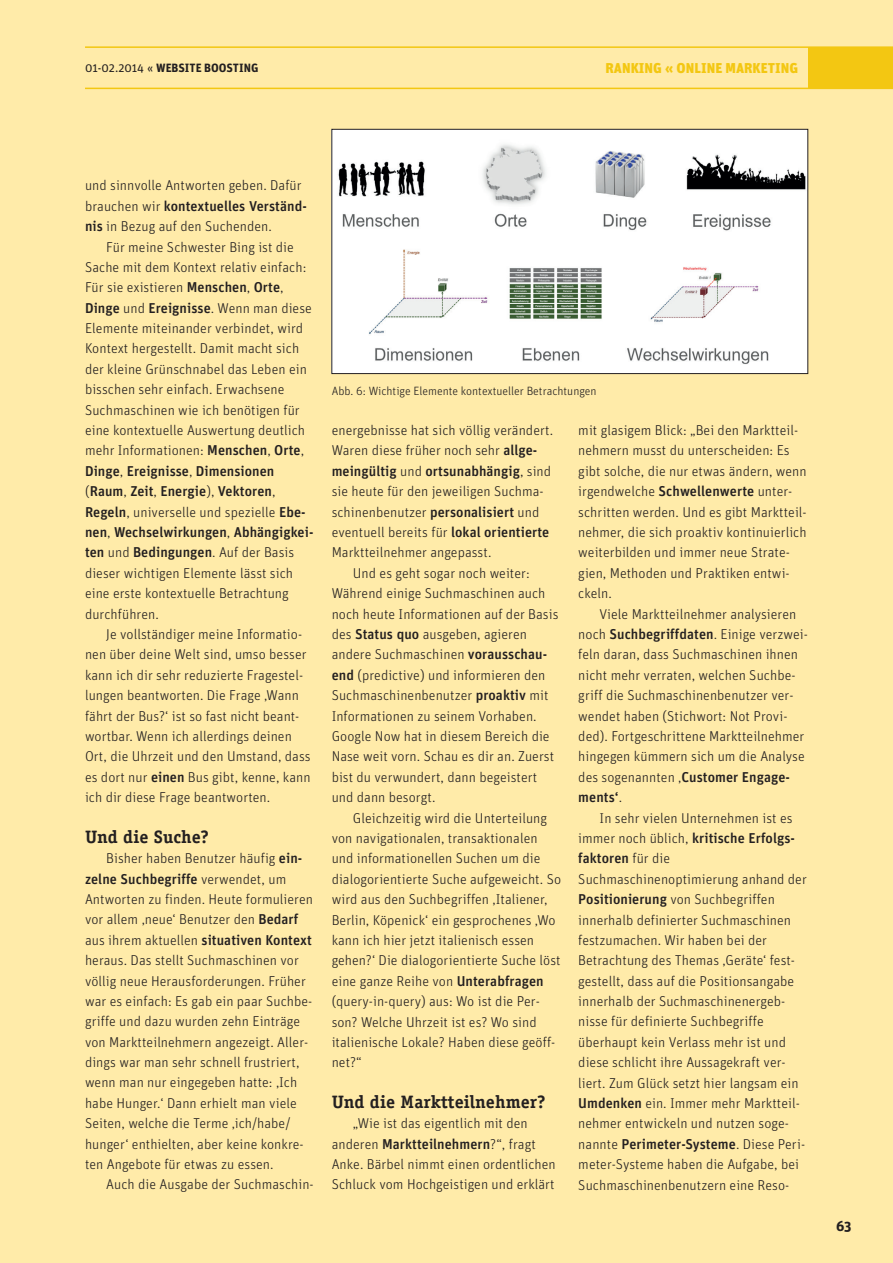
<style>
.page{position:relative;width:893px;height:1263px;background:#ffeba9}
.page>*{position:absolute;margin:0;border:0;box-sizing:border-box;transform-origin:0 0}
.t1{font:700 18px "Officina Serif Std";letter-spacing:.005em;color:#231f20}
.t2{font:300 14.25px/20.4px "Unit";letter-spacing:.005em;color:#231f20}
.t3{font:500 14.25px "Unit";letter-spacing:.005em;color:#231f20}
.t4{font:900 14.25px "Unit";color:#f3c712}
.t5{font:700 14.25px "Unit";color:#231f20}
.t6{font:300 12px "Unit";color:#231f20}
.t7{font:700 12px "Unit";color:#231f20}
.s1{font-weight:400}
.s2{font-weight:500}
.s3{font-weight:300}
</style>
<div class="page">
<div style="left:808px;top:47px;width:85px;height:41px;background:#f3c712"></div>
<hr style="left:85px;top:46px;width:808px;height:2px;background:#f3c712">
<hr style="left:85px;top:88px;width:808px;height:1px;background:#f3c712">
<div style="left:332px;top:129px;width:476px;height:245px;background:#fff"></div>
<img style="left:338px;top:144px;width:468px;height:220px">
<div style="left:332px;top:129px;width:476px;height:245px;border:1px solid #231f20"></div>
<p class="t7" style="left:85px;top:60px;width:175px"><span class="s1">01-02.2014 «</span> WEBSITE BOOSTING</p>
<p class="t4" style="left:605px;top:59px;width:194px">RANKING « ONLINE MARKETING</p>
<p class="t2" style="left:85px;top:175px;width:223px">und sinnvolle Antworten geben. Dafür brauchen wir <span class="s2">kontextuelles Verständ&shy;nis</span> in Bezug auf den Suchenden.</p>
<p class="t2" style="left:85px;top:236px;width:230px;text-indent:21px">Für meine Schwester Bing ist die Sache mit dem Kontext relativ einfach:<br>Für sie existieren <span class="s2">Menschen</span>, <span class="s2">Orte</span>, <span class="s2">Dinge</span> und <span class="s2">Ereignisse</span>. Wenn man diese Elemente miteinander verbindet, wird Kontext hergestellt. Damit macht sich der kleine Grünschnabel das Leben ein bisschen sehr einfach. Erwachsene Suchmaschinen wie ich benötigen für eine kontextuelle Auswertung deutlich mehr Informationen: <span class="s2">Menschen</span>, <span class="s2">Orte</span>, <span class="s2">Dinge</span>, <span class="s2">Ereignisse</span>, <span class="s2">Dimensionen </span>(<span class="s2">Raum</span>, <span class="s2">Zeit</span>, <span class="s2">Energie</span>), <span class="s2">Vektoren</span>, <span class="s2">Regeln</span>, universelle und spezielle <span class="s2">Ebe&shy;nen</span>, <span class="s2">Wechselwirkungen</span>, <span class="s2">Abhängigkei&shy;ten</span> und <span class="s2">Bedingungen</span>. Auf der Basis dieser wichtigen Elemente lässt sich eine erste kontextuelle Betrachtung durchführen.</p>
<p class="t2" style="left:85px;top:624px;width:227px;text-indent:21px">Je vollständiger meine Informatio&shy;nen über deine Welt sind, umso besser kann ich dir sehr reduzierte Fragestel&shy;lungen beantworten. Die Frage ‚Wann fährt der Bus?‘ ist so fast nicht beant&shy;wortbar. Wenn ich allerdings deinen Ort, die Uhrzeit und den Umstand, dass es dort nur <span class="s2">einen</span> Bus gibt, kenne, kann ich dir diese Frage beantworten.</p>
<p class="t1" style="left:85px;top:825px;width:125px">Und die Suche?</p>
<p class="t2" style="left:85px;top:848px;width:229px;text-indent:21px">Bisher haben Benutzer häufig <span class="s2">ein&shy;zelne Suchbegriffe</span> verwendet, um Antworten zu finden. Heute formulieren vor allem ‚neue‘ Benutzer den <span class="s2">Bedarf </span>aus ihrem aktuellen <span class="s2">situativen Kontext </span>heraus. Das stellt Suchmaschinen vor völlig neue Herausforderungen. Früher war es einfach: Es gab ein paar Suchbe&shy;griffe und dazu wurden zehn Einträge von Marktteilnehmern angezeigt. Aller&shy;dings war man sehr schnell frustriert, wenn man nur eingegeben hatte: ‚Ich habe Hunger.‘ Dann erhielt man viele Seiten, welche die Terme ‚ich/habe/ hunger‘ enthielten, aber keine konkre&shy;ten Angebote für etwas zu essen.</p>
<p class="t2" style="left:106px;top:1174px;width:209px">Auch die Ausgabe der Suchmaschin-</p>
<p class="t6" style="left:332px;top:384px;width:266px">Abb. 6: Wichtige Elemente kontextueller Betrachtungen</p>
<p class="t2" style="left:332px;top:420px;width:223px">energebnisse hat sich völlig verändert.</p>
<p class="t2" style="left:332px;top:440px;width:207px">Waren diese früher noch sehr <span class="s2">allge-</span></p>
<p class="t3" style="left:332px;top:462px;width:221px">meingültig <span class="s3">und</span> ortsunabhängig<span class="s3">, sind</span></p>
<p class="t2" style="left:332px;top:481px;width:214px">sie heute für den jeweiligen Suchma-</p>
<p class="t2" style="left:332px;top:501px;width:209px">schinenbenutzer <span class="s2">personalisiert</span> und</p>
<p class="t2" style="left:332px;top:522px;width:219px">eventuell bereits für <span class="s2">lokal orientierte</span></p>
<p class="t2" style="left:332px;top:542px;width:161px">Marktteilnehmer angepasst.</p>
<p class="t2" style="left:353px;top:563px;width:178px">Und es geht sogar noch weiter:</p>
<p class="t2" style="left:332px;top:583px;width:215px">Während einige Suchmaschinen auch</p>
<p class="t2" style="left:332px;top:603px;width:228px">noch heute Informationen auf der Basis</p>
<p class="t2" style="left:332px;top:624px;width:197px">des <span class="s2">Status quo</span> ausgeben, agieren</p>
<p class="t2" style="left:332px;top:644px;width:217px">andere Suchmaschinen <span class="s2">vorausschau-</span></p>
<p class="t2" style="left:332px;top:664px;width:215px"><span class="s2">end</span> (predictive) und informieren den</p>
<p class="t2" style="left:332px;top:685px;width:218px">Suchmaschinenbenutzer <span class="s2">proaktiv</span> mit</p>
<p class="t2" style="left:332px;top:705px;width:207px">Informationen zu seinem Vorhaben.</p>
<p class="t2" style="left:332px;top:726px;width:219px">Google Now hat in diesem Bereich die</p>
<p class="t2" style="left:332px;top:746px;width:224px">Nase weit vorn. Schau es dir an. Zuerst</p>
<p class="t2" style="left:332px;top:766px;width:207px">bist du verwundert, dann begeistert</p>
<p class="t2" style="left:332px;top:787px;width:105px">und dann besorgt.</p>
<p class="t2" style="left:353px;top:807px;width:196px">Gleichzeitig wird die Unterteilung</p>
<p class="t2" style="left:332px;top:828px;width:207px">von navigationalen, transaktionalen</p>
<p class="t2" style="left:332px;top:848px;width:210px">und informationellen Suchen um die</p>
<p class="t2" style="left:332px;top:868px;width:231px">dialogorientierte Suche aufgeweicht. So</p>
<p class="t2" style="left:332px;top:889px;width:217px">wird aus den Suchbegriffen ‚Italiener,</p>
<p class="t2" style="left:332px;top:909px;width:225px">Berlin, Köpenick‘ ein gesprochenes ‚Wo</p>
<p class="t2" style="left:332px;top:930px;width:204px">kann ich hier jetzt italienisch essen</p>
<p class="t2" style="left:332px;top:950px;width:230px">gehen?‘ Die dialogorientierte Suche löst</p>
<p class="t2" style="left:332px;top:970px;width:213px">eine ganze Reihe von <span class="s2">Unterabfragen</span></p>
<p class="t2" style="left:332px;top:991px;width:210px">(query-in-query) aus: Wo ist die Per-</p>
<p class="t2" style="left:332px;top:1011px;width:206px">son? Welche Uhrzeit ist es? Wo sind</p>
<p class="t2" style="left:332px;top:1032px;width:225px">italienische Lokale? Haben diese geöff-</p>
<p class="t2" style="left:332px;top:1052px;width:31px">net?“</p>
<p class="t1" style="left:332px;top:1090px;width:215px">Und die Marktteilnehmer?</p>
<p class="t2" style="left:332px;top:1113px;width:226px;text-indent:21px">„Wie ist das eigentlich mit den anderen <span class="s2">Marktteilnehmern</span>?“, fragt Anke. Bärbel nimmt einen ordentlichen Schluck vom Hochgeistigen und erklärt</p>
<p class="t2" style="left:578px;top:420px;width:230px">mit glasigem Blick: „Bei den Marktteil&shy;nehmern musst du unterscheiden: Es gibt solche, die nur etwas ändern, wenn irgendwelche <span class="s2">Schwellenwerte</span> unter&shy;schritten werden. Und es gibt Marktteil&shy;nehmer, die sich proaktiv kontinuierlich weiterbilden und immer neue Strate&shy;gien, Methoden und Praktiken entwi&shy;ckeln.</p>
<p class="t2" style="left:578px;top:603px;width:231px;text-indent:21px">Viele Marktteilnehmer analysieren noch <span class="s2">Suchbegriffdaten</span>. Einige verzwei&shy;feln daran, dass Suchmaschinen ihnen nicht mehr verraten, welchen Suchbe&shy;griff die Suchmaschinenbenutzer ver&shy;wendet haben (Stichwort: Not Provi&shy;ded). Fortgeschrittene Marktteilnehmer hingegen kümmern sich um die Analyse des sogenannten ‚<span class="s2">Customer Engage&shy;ments‘</span>.</p>
<p class="t2" style="left:578px;top:807px;width:230px;text-indent:21px">In sehr vielen Unternehmen ist es immer noch üblich, <span class="s2">kritische Erfolgs&shy;faktoren</span> für die Suchmaschinenoptimierung anhand der <span class="s2">Positionierung</span> von Suchbegriffen innerhalb definierter Suchmaschinen festzumachen. Wir haben bei der Betrachtung des Themas ‚Geräte‘ fest&shy;gestellt, dass auf die Positionsangabe innerhalb der Suchmaschinenergeb&shy;nisse für definierte Suchbegriffe überhaupt kein Verlass mehr ist und diese schlicht ihre Aussagekraft ver&shy;liert. Zum Glück setzt hier langsam ein <span class="s2">Umdenken</span> ein. Immer mehr Marktteil&shy;nehmer entwickeln und nutzen soge&shy;nannte <span class="s2">Perimeter-Systeme</span>. Diese Peri&shy;meter-Systeme haben die Aufgabe, bei Suchmaschinenbenutzern eine Reso-</p>
<p class="t5" style="left:836px;top:1216px;width:17px">63</p>
</div>
